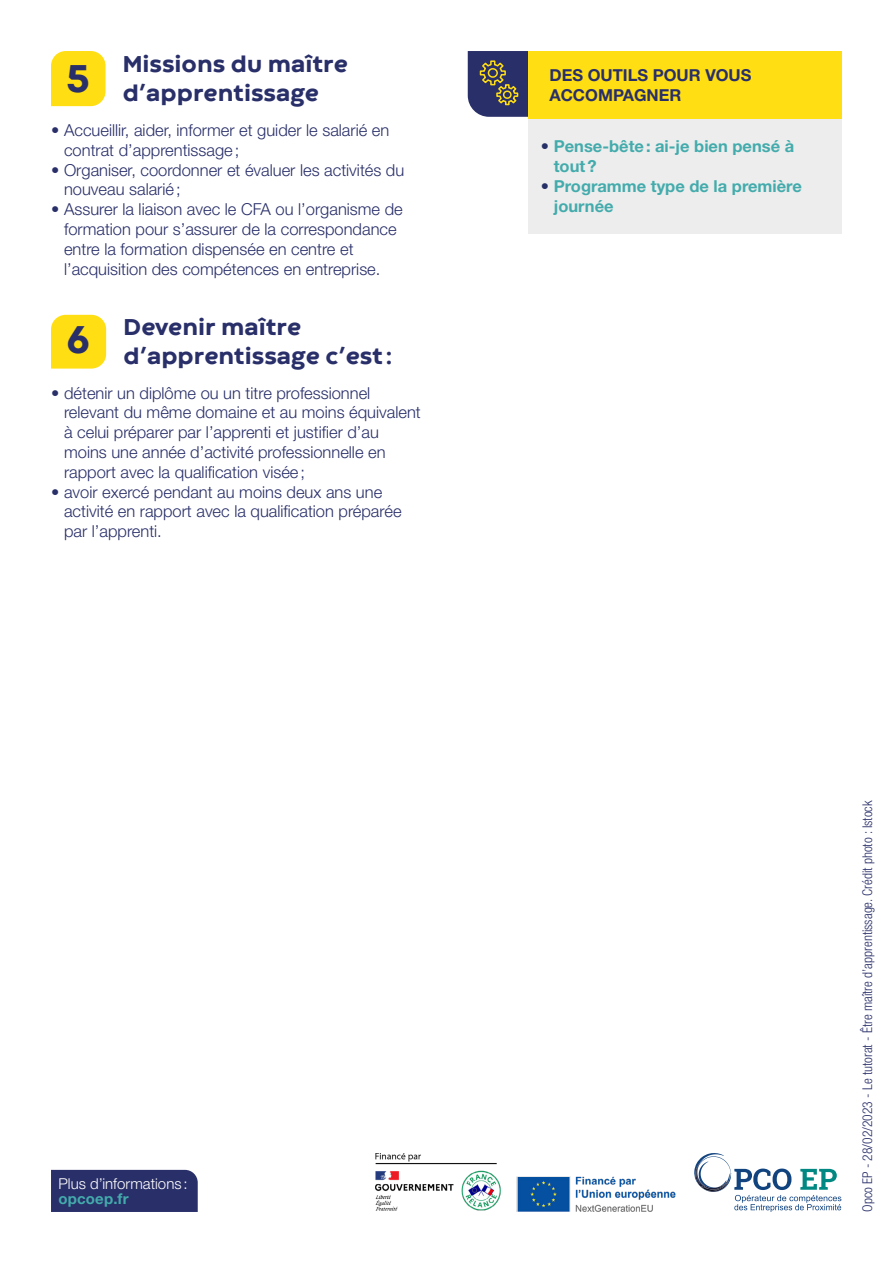
<style>
.page{position:relative;width:893px;height:1263px;background:#fff}
.page>*{position:absolute;margin:0;border:0;box-sizing:border-box;transform-origin:0 0}
.t1{font:800 24px/28.8px "Codec Warm";color:#292f69}
.t2{font:300 16.5px/19.8px "Helvetica Neue LT Std";color:#292f69}
.t3{font:700 16.5px/19.8px "Helvetica Neue LT Std";color:#43abac}
.t4{font:700 16.5px/19.8px "Helvetica Neue LT Std";color:#292f69}
.t5{font:300 15px "Helvetica Neue LT Std";letter-spacing:.005em;color:#fff}
.t6{font:700 15px "Helvetica Neue LT Std";letter-spacing:.015em;color:#43abac}
.t7{font:300 condensed 13.5px "Helvetica Neue LT Std";color:#292f69}
.s1{color:#263068}
</style>
<div class="page">
<svg style="left:51px;top:51px;width:55px;height:55px;background:#ffdf21"></svg>
<svg style="left:468px;top:51px;width:60px;height:66px;background:#424564"></svg>
<div style="left:528px;top:51px;width:314px;height:68px;background:#ffde14"></div>
<div style="left:528px;top:119px;width:314px;height:114px;background:#ededed"></div>
<svg style="left:51px;top:315px;width:55px;height:54px;background:#ffdf20"></svg>
<div style="left:51px;top:1170px;width:147px;height:42px;background:#292f69"></div>
<svg style="left:694px;top:1153px;width:147px;height:59px"></svg>
<img style="left:375px;top:1153px;width:301px;height:59px">
<h1 class="t1" style="left:67px;top:51px;width:283px;text-indent:56px">Missions du maître<br><sup>5</sup> d’apprentissage</h1>
<p class="t2" style="left:64px;top:120px;width:327px;text-indent:-13px">• Accueillir, aider, informer et guider le salarié en contrat d’apprentissage;</p>
<p class="t2" style="left:64px;top:159px;width:342px;text-indent:-13px">• Organiser, coordonner et évaluer les activités du nouveau salarié;</p>
<p class="t2" style="left:64px;top:199px;width:340px;text-indent:-13px">• Assurer la liaison avec le CFA ou l’organisme de formation pour s’assurer de la correspondance entre la formation dispensée en centre et l’acquisition des compétences en entreprise.</p>
<h1 class="t1" style="left:67px;top:314px;width:327px;text-indent:57px">Devenir maître<br><sup>6</sup> d’apprentissage c’est :</h1>
<p class="t2" style="left:64px;top:382px;width:358px;text-indent:-13px">• détenir un diplôme ou un titre professionnel relevant du même domaine et au moins équivalent à celui préparer par l’apprenti et justifier d’au moins une année d’activité professionnelle en rapport avec la qualification visée;</p>
<p class="t2" style="left:64px;top:481px;width:339px;text-indent:-13px">• avoir exercé pendant au moins deux ans une activité en rapport avec la qualification préparée par l’apprenti.</p>
<p class="t5" style="left:58px;top:1174px;width:131px">Plus d’informations :</p>
<p class="t6" style="left:58px;top:1189px;width:72px">opcoep.fr</p>
<p class="t4" style="left:549px;top:65px;width:204px">DES OUTILS POUR VOUS<br>ACCOMPAGNER</p>
<p class="t3" style="left:554px;top:136px;width:242px;text-indent:-13px"><span class="s1">•</span> Pense-bête: ai-je bien pensé à tout?</p>
<p class="t3" style="left:554px;top:176px;width:250px;text-indent:-13px"><span class="s1">•</span> Programme type de la première journée</p>
<p class="t7" style="left:860px;top:1212px;width:413px;rotate:-90deg">Opco EP - 28/02/2023 - Le tutorat - Être maître d’apprentissage. Crédit photo : Istock</p>
</div>
